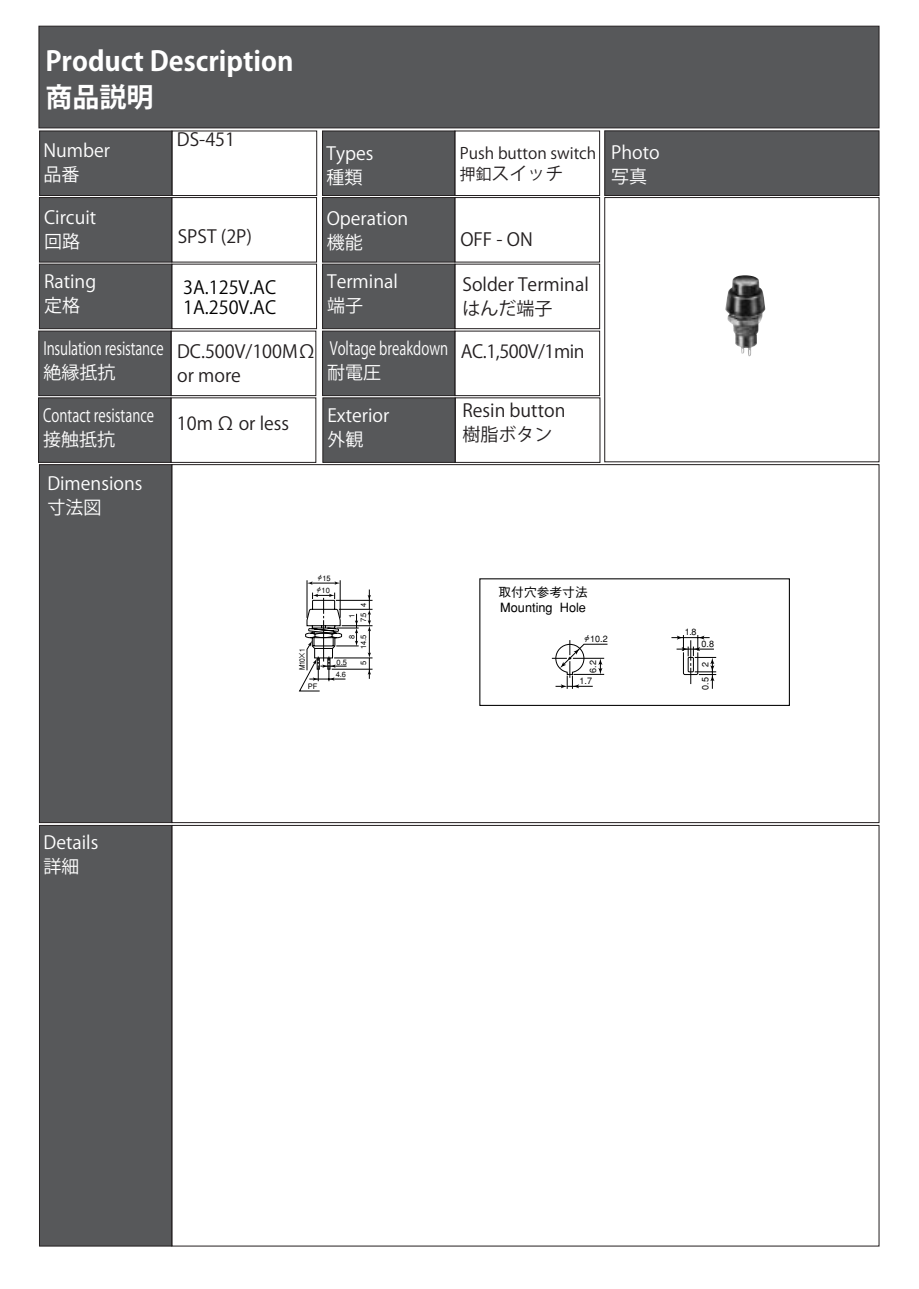
<style>
.page{position:relative;width:919px;height:1289px;background:#fff}
.page>*{position:absolute;margin:0;border:0;box-sizing:border-box;transform-origin:0 0}
.t1{font:700 27px/36px "Koz Go Pr 6 N";color:#fff}
.t2{font:18px/24px "Koz Go Pr 6 N";color:#fff}
.t3{font:18px/24px "Koz Go Pr 6 N";color:#231f20}
.t4{font:18px/24px "Koz Go Pr 6 N";color:#fff;scale:.75 1}
.t5{font:18px/20.5px "Koz Go Pr 6 N";color:#000}
.t6{font:15.75px "Koz Go Pr 6 N";color:#231f20}
.t7{font:500 12.75px/14.9px "Gothic BBB";color:#000}
.t8{font:500 9px "Gothic BBB";color:#000}
.t9{font:500 7.5px "Gothic BBB";color:#000}
.t10{font:500 7.5px "Gothic BBB";color:#000;scale:.88 1}
.s1{font-size:15.75px}
.s2{color:#231f20}
</style>
<div class="page">
<div style="left:39px;top:26px;width:840px;height:102px;background:#57585a;border:1px solid #231f20"></div>
<div style="left:39px;top:131px;width:133px;height:65px;background:#57585a;border:1px solid #231f20"></div>
<div style="left:171px;top:131px;width:146px;height:65px;border:1px solid #231f20"></div>
<div style="left:604px;top:130px;width:275px;height:66px;background:#57585a;border:1px solid #231f20"></div>
<div style="left:604px;top:197px;width:275px;height:265px;border:1px solid #231f20"></div>
<div style="left:322px;top:131px;width:133px;height:65px;background:#57585a;border:1px solid #231f20"></div>
<div style="left:454px;top:131px;width:146px;height:65px;border:1px solid #231f20"></div>
<div style="left:39px;top:264px;width:133px;height:65px;background:#57585a;border:1px solid #231f20"></div>
<div style="left:171px;top:264px;width:146px;height:65px;border:1px solid #231f20"></div>
<div style="left:322px;top:197px;width:133px;height:65px;background:#57585a;border:1px solid #231f20"></div>
<div style="left:454px;top:197px;width:146px;height:65px;border:1px solid #231f20"></div>
<div style="left:39px;top:197px;width:133px;height:65px;background:#57585a;border:1px solid #231f20"></div>
<div style="left:171px;top:197px;width:146px;height:65px;border:1px solid #231f20"></div>
<div style="left:39px;top:464px;width:133px;height:359px;background:#57585a;border:1px solid #231f20"></div>
<div style="left:39px;top:825px;width:133px;height:421px;background:#57585a;border:1px solid #231f20"></div>
<div style="left:322px;top:264px;width:133px;height:65px;background:#57585a;border:1px solid #231f20"></div>
<div style="left:454px;top:264px;width:146px;height:65px;border:1px solid #231f20"></div>
<div style="left:38px;top:331px;width:133px;height:65px;background:#57585a;border:1px solid #231f20"></div>
<div style="left:171px;top:331px;width:145px;height:65px;border:1px solid #231f20"></div>
<div style="left:322px;top:331px;width:133px;height:65px;background:#57585a;border:1px solid #231f20"></div>
<div style="left:454px;top:331px;width:146px;height:65px;border:1px solid #231f20"></div>
<div style="left:38px;top:397px;width:133px;height:66px;background:#57585a;border:1px solid #231f20"></div>
<div style="left:322px;top:397px;width:133px;height:66px;background:#57585a;border:1px solid #231f20"></div>
<div style="left:455px;top:397px;width:145px;height:66px;border:1px solid #231f20"></div>
<div style="left:171px;top:397px;width:145px;height:66px;border:1px solid #231f20"></div>
<img style="left:725px;top:275px;width:40px;height:81px">
<hr style="left:342px;top:625px;width:30px;height:1px;background:#000">
<hr style="left:336px;top:600px;width:36px;height:1px;background:#000">
<hr style="left:339px;top:609px;width:33px;height:1px;background:#000">
<hr style="left:332px;top:669px;width:40px;height:1px;background:#000">
<svg style="left:367px;top:589px;width:4px;height:90px"></svg>
<hr style="left:334px;top:657px;width:38px;height:1px;background:#000">
<hr style="left:307px;top:580px;width:1px;height:38px;background:#000">
<hr style="left:340px;top:580px;width:1px;height:37px;background:#000">
<svg style="left:307px;top:581px;width:33px;height:3px"></svg>
<svg style="left:299px;top:592px;width:59px;height:99px"></svg>
<div style="left:479px;top:578px;width:310px;height:128px;border:1px solid #000"></div>
<svg style="left:552px;top:640px;width:56px;height:48px"></svg>
<hr style="left:671px;top:637px;width:38px;height:1px;background:#000">
<svg style="left:676px;top:635px;width:40px;height:53px"></svg>
<h1 class="t1" style="left:45px;top:44px;width:249px">Product Description商品説明</h1>
<p class="t2" style="left:44px;top:139px;width:68px">Number品番</p>
<p class="t3" style="left:177px;top:128px;width:60px">DS-451</p>
<p class="t2" style="left:326px;top:142px;width:48px">Types種類</p>
<p class="t2" style="left:326px;top:207px;width:83px">Operation</p>
<p class="t2" style="left:44px;top:206px;width:54px">Circuit回路</p>
<p class="t2" style="left:44px;top:270px;width:54px">Rating定格</p>
<p class="t3" style="left:178px;top:225px;width:76px">SPST (2P)</p>
<p class="t2" style="left:326px;top:231px;width:37px">機能</p>
<p class="t2" style="left:327px;top:270px;width:72px">Terminal端子</p>
<p class="t5" style="left:183px;top:277px;width:95px">3A.125V.AC<br>1A.250V.AC</p>
<p class="t6" style="left:460px;top:144px;width:138px">Push button switch</p>
<p class="t3" style="left:460px;top:162px;width:105px"><span class="s1">押釦</span>スイッチ</p>
<p class="t3" style="left:460px;top:227px;width:74px">OFF - ON</p>
<p class="t3" style="left:462px;top:273px;width:128px">Solder Terminalはんだ端子</p>
<p class="t4" style="left:43px;top:337px;width:162px">Insulation resistance絶縁抵抗</p>
<p class="t4" style="left:327px;top:337px;width:344px">Voltage breakdown <span class="s2">AC.1,500V/1min</span>耐電圧</p>
<p class="t3" style="left:177px;top:412px;width:114px">10m Ω or less</p>
<p class="t3" style="left:177px;top:340px;width:140px">DC.500V/100MΩ or more</p>
<p class="t4" style="left:43px;top:404px;width:149px">Contact resistance接触抵抗</p>
<p class="t2" style="left:327px;top:404px;width:63px">Exterior外観</p>
<p class="t3" style="left:462px;top:399px;width:104px">Resin button樹脂ボタン</p>
<p class="t2" style="left:47px;top:472px;width:97px">Dimensions寸法図</p>
<p class="t2" style="left:611px;top:141px;width:50px">Photo写真</p>
<p class="t9" style="left:316px;top:575px;width:16px"><sup>φ</sup>15</p>
<p class="t9" style="left:315px;top:587px;width:16px"><sup>φ</sup>10</p>
<p class="t9" style="left:360px;top:607px;width:6px;rotate:-90deg">4</p>
<p class="t9" style="left:360px;top:622px;width:11px;rotate:-90deg">7.5</p>
<p class="t9" style="left:349px;top:618px;width:6px;rotate:-90deg">1</p>
<p class="t7" style="left:498px;top:586px;width:91px">取付穴参考寸法<br>Mounting Hole</p>
<p class="t10" style="left:299px;top:670px;width:26px;rotate:-90deg">M10×1</p>
<p class="t9" style="left:308px;top:683px;width:11px">PF</p>
<p class="t9" style="left:349px;top:639px;width:6px;rotate:-90deg">8</p>
<p class="t9" style="left:360px;top:649px;width:16px;rotate:-90deg">14.5</p>
<p class="t9" style="left:336px;top:659px;width:12px">0.5</p>
<p class="t9" style="left:336px;top:671px;width:12px">4.6</p>
<p class="t9" style="left:360px;top:665px;width:6px;rotate:-90deg">5</p>
<p class="t8" style="left:582px;top:635px;width:27px"><sup>φ</sup>10.2</p>
<p class="t8" style="left:589px;top:672px;width:14px;rotate:-90deg">6.2</p>
<p class="t8" style="left:579px;top:677px;width:14px">1.7</p>
<p class="t8" style="left:684px;top:628px;width:13px">1.8</p>
<p class="t8" style="left:701px;top:640px;width:14px">0.8</p>
<p class="t8" style="left:701px;top:667px;width:7px;rotate:-90deg">2</p>
<p class="t8" style="left:701px;top:689px;width:14px;rotate:-90deg">0.5</p>
<p class="t2" style="left:44px;top:830px;width:56px">Details詳細</p>
</div>
